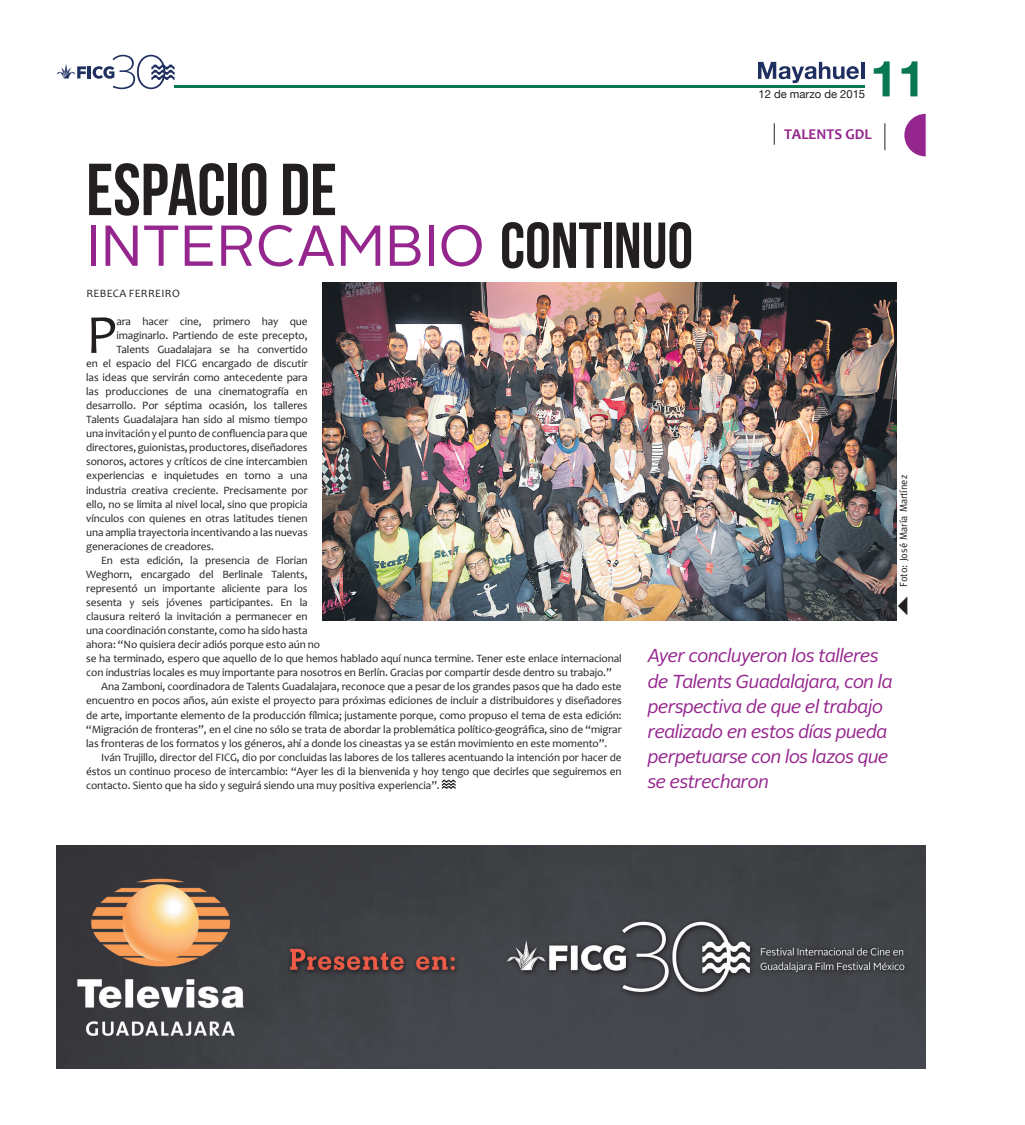
<style>
.page{position:relative;width:1025px;height:1125px;background:#fff}
.page>*{position:absolute;margin:0;border:0;box-sizing:border-box;transform-origin:0 0}
.t1{font:73.38px "Bebas Neue";color:#231f20}
.t2{font:64.75px "Bebas Neue";color:#231f20}
.t3{font:57.5px "Alright Sans";color:#95268e}
.t4{font:55.5px "Candara";color:#231f20}
.t5{font:700 50px "Helvetica Neue";color:#087851}
.t6{font:italic 18.75px/25.1px "Alright Sans";letter-spacing:-.03em;color:#95268e}
.t7{font:700 15px "Candara";color:#95268e}
.t8{font:11.25px "Candara";letter-spacing:-.01em;color:#231f20}
.t9{font:11.25px "Helvetica Neue";color:#231f20}
.t10{font:11.25px "Candara";letter-spacing:.03em;color:#231f20}
.t11{font:10.25px "Meta Normal";color:#231f20}
</style>
<div class="page">
<hr style="left:174px;top:85px;width:690px;height:3px;background:#087851">
<svg style="left:758px;top:62px;width:100px;height:21px"></svg>
<hr style="left:860px;top:62px;width:3px;height:17px;background:#1f2f60">
<svg style="left:56px;top:55px;width:118px;height:34px"></svg>
<img style="left:57px;top:845px;width:868px;height:223px">
<svg style="left:441px;top:780px;width:14px;height:9px"></svg>
<svg style="left:904px;top:114px;width:21px;height:42px"></svg>
<svg style="left:773px;top:123px;width:1px;height:22px"></svg>
<svg style="left:884px;top:123px;width:1px;height:27px"></svg>
<img style="left:323px;top:283px;width:572px;height:337px">
<p class="t9" style="left:758px;top:86px;width:108px">12 de marzo de 2015</p>
<h3 class="t5" style="left:869px;top:39px;width:57px">11</h3>
<h3 class="t7" style="left:784px;top:124px;width:89px">TALENTS GDL</h3>
<h1 class="t1" style="left:86px;top:149px;width:252px">ESPACIO DE</h1>
<h3 class="t3" style="left:86px;top:207px;width:400px">I NTERCAM BIO</h3>
<p class="t10" style="left:86px;top:286px;width:95px">Rebeca Ferreiro</p>
<h3 class="t4" style="left:86px;top:300px;width:32px">P</h3>
<p class="t8" style="left:116px;top:314px;width:193px">ara hacer cine, primero hay que</p>
<h2 class="t2" style="left:500px;top:210px;width:25px">CONTINUO</h2>
<p class="t8" style="left:116px;top:328px;width:193px">imaginarlo. Partiendo de este precepto,</p>
<p class="t8" style="left:116px;top:342px;width:193px">Talents Guadalajara se ha convertido</p>
<p class="t8" style="left:86px;top:356px;width:223px">en el espacio del FICG encargado de discutir</p>
<p class="t8" style="left:86px;top:370px;width:223px">las ideas que servirán como antecedente para</p>
<p class="t8" style="left:86px;top:384px;width:223px">las producciones de una cinematografía en</p>
<p class="t8" style="left:86px;top:398px;width:223px">desarrollo. Por séptima ocasión, los talleres</p>
<p class="t8" style="left:86px;top:412px;width:223px">Talents Guadalajara han sido al mismo tiempo</p>
<p class="t8" style="left:86px;top:427px;width:223px">una invitación y el punto de confluencia para que</p>
<p class="t8" style="left:86px;top:441px;width:223px">directores, guionistas, productores, diseñadores</p>
<p class="t8" style="left:86px;top:455px;width:223px">sonoros, actores y críticos de cine intercambien</p>
<p class="t8" style="left:86px;top:469px;width:223px">experiencias e inquietudes en torno a una</p>
<p class="t8" style="left:86px;top:483px;width:223px">industria creativa creciente. Precisamente por</p>
<p class="t8" style="left:86px;top:497px;width:223px">ello, no se limita al nivel local, sino que propicia</p>
<p class="t8" style="left:86px;top:511px;width:223px">vínculos con quienes en otras latitudes tienen</p>
<p class="t8" style="left:86px;top:525px;width:223px">una amplia trayectoria incentivando a las nuevas</p>
<p class="t8" style="left:86px;top:539px;width:129px">generaciones de creadores.</p>
<p class="t8" style="left:101px;top:553px;width:208px">En esta edición, la presencia de Florian</p>
<p class="t8" style="left:86px;top:567px;width:223px">Weghorn, encargado del Berlinale Talents,</p>
<p class="t8" style="left:86px;top:581px;width:223px">representó un importante aliciente para los</p>
<p class="t8" style="left:86px;top:595px;width:223px">sesenta y seis jóvenes participantes. En la</p>
<p class="t8" style="left:86px;top:609px;width:223px">clausura reiteró la invitación a permanecer en</p>
<p class="t8" style="left:86px;top:623px;width:223px">una coordinación constante, como ha sido hasta</p>
<p class="t8" style="left:86px;top:637px;width:235px">ahora: “N o quisiera decir adiós porque esto aún no</p>
<p class="t8" style="left:86px;top:652px;width:537px">se ha terminado, espero que aquello de lo que hemos hablado aquí nunca termine. Tener este enlace internacional</p>
<p class="t8" style="left:86px;top:666px;width:527px">con industrias locales es muy importante para nosotros en Berlín. Gracias por compartir desde dentro su trabajo.”</p>
<p class="t8" style="left:101px;top:680px;width:522px">Ana Zamboni, coordinadora de Talents Guadalajara, reconoce que a pesar de los grandes pasos que ha dado este</p>
<p class="t8" style="left:86px;top:694px;width:537px">encuentro en pocos años, aún existe el proyecto para próximas ediciones de incluir a distribuidores y diseñadores</p>
<p class="t8" style="left:86px;top:708px;width:537px">de arte, importante elemento de la producción fílmica; justamente porque, como propuso el tema de esta edición:</p>
<p class="t8" style="left:86px;top:722px;width:537px">“Migración de fronteras”, en el cine no sólo se trata de abordar la problemática político-geográfica, sino de “migrar</p>
<p class="t8" style="left:86px;top:736px;width:522px">las fronteras de los formatos y los géneros, ahí a donde los cineastas ya se están movimiento en este momento”.</p>
<p class="t8" style="left:101px;top:750px;width:522px">Iván Trujillo, director del FICG, dio por concluidas las labores de los talleres acentuando la intención por hacer de</p>
<p class="t8" style="left:86px;top:764px;width:537px">éstos un continuo proceso de intercambio: “Ayer les di la bienvenida y hoy tengo que decirles que seguiremos en</p>
<p class="t8" style="left:86px;top:778px;width:355px">contacto. Siento que ha sido y seguirá siendo una muy positiva experiencia”.</p>
<p class="t11" style="left:897px;top:587px;width:113px;rotate:-90deg">Foto: José María Martínez</p>
<h3 class="t6" style="left:647px;top:644px;width:246px">Ayer concluyeron los talleres de Talents Guadalajara, con la perspectiva de que el trabajo realizado en estos días pueda perpetuarse con los lazos que se estrecharon</h3>
</div>
